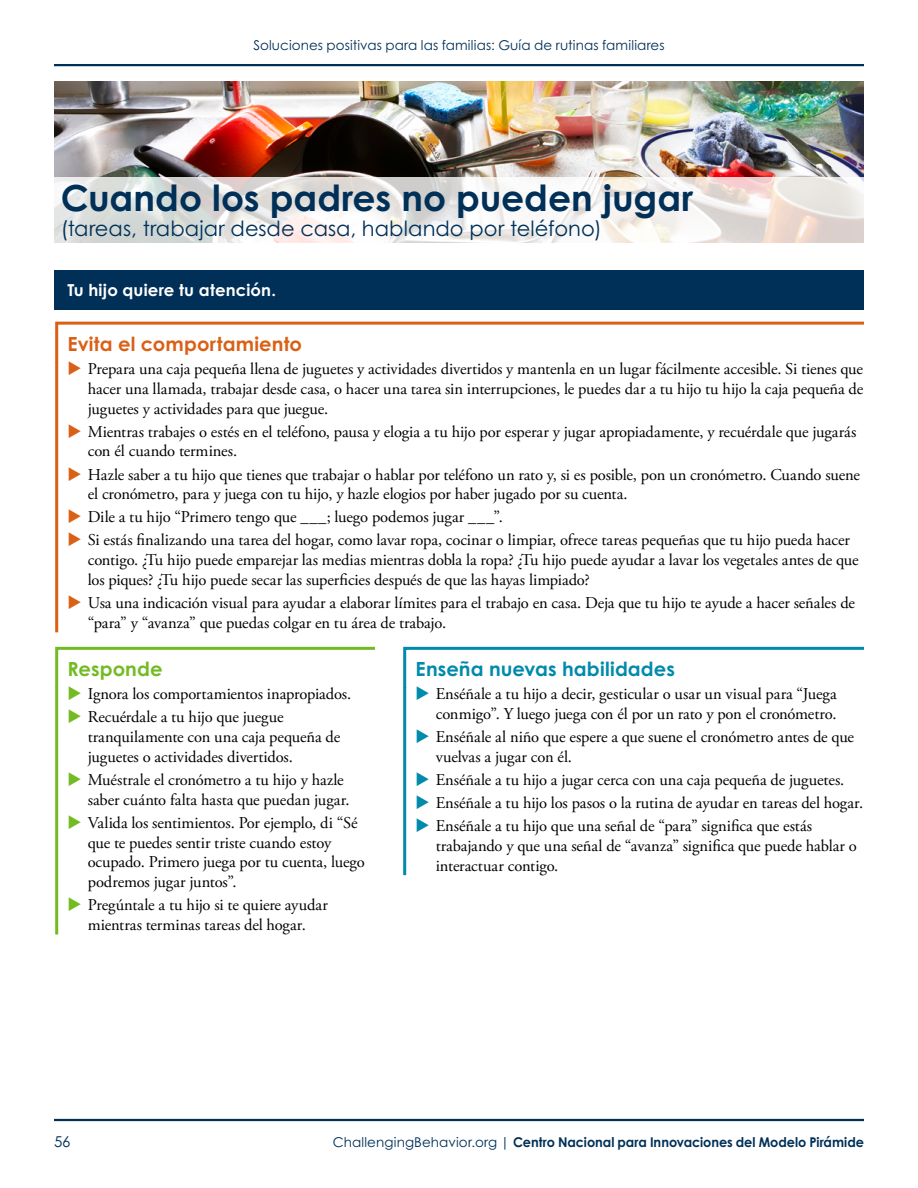
<style>
.page{position:relative;width:918px;height:1188px;background:#fff}
.page>*{position:absolute;margin:0;border:0;box-sizing:border-box;transform-origin:0 0}
.Heading_1{font:700 36px "Century Gothic Pro";color:#003057}
.Heading_1-2{font:21px "Century Gothic Pro";letter-spacing:.005em;color:#003057}
.Teach_-_Heading_3{font:700 19.5px "Century Gothic Pro";letter-spacing:.005em;color:#008aac}
.Prevent_-_Heading_3{font:700 19.5px "Century Gothic Pro";letter-spacing:.01em;color:#da6016}
.Respond_-_Heading_3{font:700 19.5px "Century Gothic Pro";letter-spacing:.005em;color:#74bb23}
.Prevent_-_Bullet_lis{font:16.5px/19.8px "Adobe Garamond Pro";letter-spacing:-.005em;color:#000}
.Teach_-_Bullet_list{font:16.5px/19.8px "Adobe Garamond Pro";letter-spacing:-.005em;color:#000}
.Respond_-_Bullet_lis{font:16.5px/19.8px "Adobe Garamond Pro";letter-spacing:-.005em;color:#000}
.Reason_-_Heading_2{font:700 16.5px "Century Gothic Pro";letter-spacing:.01em;color:#fff}
.t1{font:15px "Century Gothic Pro";color:#003057}
.t2{font:700 13.5px "Century Gothic Pro";color:#003057;scale:.95 1}
.t3{font:13.5px "Century Gothic Pro";letter-spacing:.01em;color:#003057}
.s1{font-weight:400}
</style>
<div class="page">
<hr style="left:54px;top:1119px;width:810px;height:2px;background:#003057">
<hr style="left:54px;top:64px;width:810px;height:2px;background:#003057">
<img style="left:54px;top:81px;width:810px;height:96px">
<svg style="left:54px;top:177px;width:810px;height:66px"></svg>
<div style="left:54px;top:270px;width:810px;height:40px;background:#003057"></div>
<hr style="left:55px;top:362px;width:3px;height:270px;background:#da6016">
<hr style="left:55px;top:687px;width:3px;height:248px;background:#74bb23">
<hr style="left:403px;top:687px;width:3px;height:188px;background:#008aac">
<svg style="left:55px;top:321px;width:809px;height:54px"></svg>
<svg style="left:55px;top:646px;width:320px;height:54px"></svg>
<svg style="left:403px;top:646px;width:461px;height:54px"></svg>
<p class="t3" style="left:253px;top:37px;width:413px">Soluciones positivas para las familias: Guía de rutinas familiares</p>
<h1 class="Heading_1" style="left:61px;top:175px;width:634px">Cuando los padres no pueden jugar</h1>
<h1 class="Heading_1-2" style="left:61px;top:215px;width:543px">(tareas, trabajar desde casa, hablando por teléfono)</h1>
<h2 class="Reason_-_Heading_2" style="left:68px;top:280px;width:210px">Tu hijo quiere tu atención.</h2>
<h3 class="Prevent_-_Heading_3" style="left:68px;top:332px;width:236px">Evita el comportamiento</h3>
<p class="Prevent_-_Bullet_lis" style="left:88px;top:359px;width:777px;text-align:justify">Prepara una caja pequeña llena de juguetes y actividades divertidos y mantenla en un lugar fácilmente accesible. Si tienes que hacer una llamada, trabajar desde casa, o hacer una tarea sin interrupciones, le puedes dar a tu hijo tu hijo la caja pequeña de juguetes y actividades para que juegue.</p>
<p class="Prevent_-_Bullet_lis" style="left:88px;top:422px;width:770px">Mientras trabajes o estés en el teléfono, pausa y elogia a tu hijo por esperar y jugar apropiadamente, y recuérdale que jugarás con él cuando termines.</p>
<p class="Prevent_-_Bullet_lis" style="left:88px;top:465px;width:774px">Hazle saber a tu hijo que tienes que trabajar o hablar por teléfono un rato y, si es posible, pon un cronómetro. Cuando suene el cronómetro, para y juega con tu hijo, y hazle elogios por haber jugado por su cuenta.</p>
<p class="Prevent_-_Bullet_lis" style="left:88px;top:508px;width:417px">Dile a tu hijo “Primero tengo que ___; luego podemos jugar ___”.</p>
<p class="Prevent_-_Bullet_lis" style="left:88px;top:531px;width:772px">Si estás finalizando una tarea del hogar, como lavar ropa, cocinar o limpiar, ofrece tareas pequeñas que tu hijo pueda hacer contigo. ¿Tu hijo puede emparejar las medias mientras dobla la ropa? ¿Tu hijo puede ayudar a lavar los vegetales antes de que los piques? ¿Tu hijo puede secar las superficies después de que las hayas limpiado?</p>
<p class="Prevent_-_Bullet_lis" style="left:88px;top:593px;width:769px">Usa una indicación visual para ayudar a elaborar límites para el trabajo en casa. Deja que tu hijo te ayude a hacer señales de “para” y “avanza” que puedas colgar en tu área de trabajo.</p>
<h3 class="Respond_-_Heading_3" style="left:68px;top:657px;width:97px">Responde</h3>
<p class="Respond_-_Bullet_lis" style="left:88px;top:685px;width:265px">Ignora los comportamientos inapropiados.</p>
<p class="Respond_-_Bullet_lis" style="left:88px;top:708px;width:254px">Recuérdale a tu hijo que juegue tranquilamente con una caja pequeña de juguetes o actividades divertidos.</p>
<p class="Respond_-_Bullet_lis" style="left:88px;top:770px;width:263px">Muéstrale el cronómetro a tu hijo y hazle saber cuánto falta hasta que puedan jugar.</p>
<p class="Respond_-_Bullet_lis" style="left:88px;top:813px;width:279px">Valida los sentimientos. Por ejemplo, di “Sé que te puedes sentir triste cuando estoy ocupado. Primero juega por tu cuenta, luego podremos jugar juntos”.</p>
<p class="Respond_-_Bullet_lis" style="left:88px;top:896px;width:242px">Pregúntale a tu hijo si te quiere ayudar mientras terminas tareas del hogar.</p>
<h3 class="Teach_-_Heading_3" style="left:416px;top:657px;width:261px">Enseña nuevas habilidades</h3>
<p class="Teach_-_Bullet_list" style="left:436px;top:685px;width:402px">Enséñale a tu hijo a decir, gesticular o usar un visual para “Juega conmigo”. Y luego juega con él por un rato y pon el cronómetro.</p>
<p class="Teach_-_Bullet_list" style="left:436px;top:728px;width:420px">Enséñale al niño que espere a que suene el cronómetro antes de que vuelvas a jugar con él.</p>
<p class="Teach_-_Bullet_list" style="left:436px;top:770px;width:410px">Enséñale a tu hijo a jugar cerca con una caja pequeña de juguetes.</p>
<p class="Teach_-_Bullet_list" style="left:436px;top:793px;width:429px">Enséñale a tu hijo los pasos o la rutina de ayudar en tareas del hogar.</p>
<p class="Teach_-_Bullet_list" style="left:436px;top:816px;width:423px">Enséñale a tu hijo que una señal de “para” significa que estás trabajando y que una señal de “avanza” significa que puede hablar o interactuar contigo.</p>
<p class="t1" style="left:54px;top:1132px;width:18px">56</p>
<p class="t2" style="left:333px;top:1133px;width:561px"><span class="s1">ChallengingBehavior.org |</span> Centro Nacional para Innovaciones del Modelo Pirámide</p>
</div>
